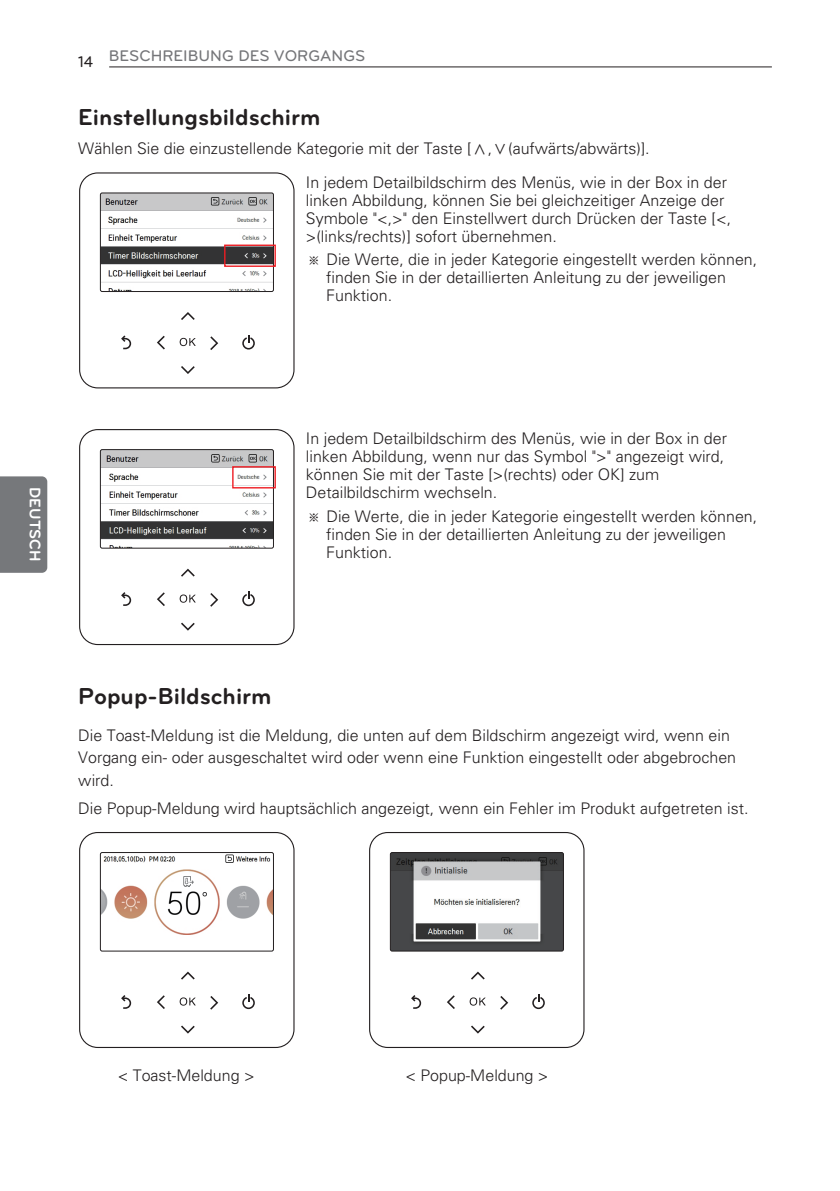
<style>
.page{position:relative;width:840px;height:1191px;background:#fff}
.page>*{position:absolute;margin:0;border:0;box-sizing:border-box;transform-origin:0 0}
.t1{font:700 24px "Bryant LG";color:#231f20}
.t2{font:300 16px/18px "Univers";color:#231f20}
.t3{font:500 16px "Bryant LG";color:#757679}
.t4{font:700 16px "Bryant LG";color:#fff}
.s1{color:#231f20}
.s2{font-family:"Hangang";font-weight:400}
</style>
<div class="page">
<hr style="left:109px;top:67px;width:662px;height:1px;background:#231f20">
<div style="left:0;top:476px;width:47px;height:97px;background:#76787b"></div>
<img style="left:100px;top:193px;width:173px;height:98px;border-radius:2px">
<div style="left:100px;top:193px;width:174px;height:99px;border:1px solid #231f20;border-radius:2px"></div>
<div style="left:79px;top:172px;width:215px;height:216px;border:1px solid #231f20;border-radius:18px"></div>
<svg style="left:179px;top:338px;width:17px;height:8px"></svg>
<svg style="left:121px;top:335px;width:10px;height:14px"></svg>
<svg style="left:157px;top:336px;width:8px;height:13px"></svg>
<svg style="left:181px;top:312px;width:14px;height:8px"></svg>
<svg style="left:181px;top:366px;width:14px;height:8px"></svg>
<svg style="left:210px;top:336px;width:8px;height:14px"></svg>
<svg style="left:242px;top:335px;width:13px;height:14px"></svg>
<div style="left:224px;top:244px;width:52px;height:23px;border:1px solid #ee1d23"></div>
<img style="left:101px;top:450px;width:172px;height:98px;border-radius:2px">
<div style="left:100px;top:449px;width:174px;height:99px;border:1px solid #231f20;border-radius:2px"></div>
<div style="left:79px;top:429px;width:215px;height:216px;border:1px solid #231f20;border-radius:18px"></div>
<svg style="left:179px;top:594px;width:17px;height:9px"></svg>
<svg style="left:121px;top:592px;width:10px;height:14px"></svg>
<svg style="left:157px;top:592px;width:8px;height:14px"></svg>
<svg style="left:181px;top:568px;width:14px;height:9px"></svg>
<svg style="left:181px;top:622px;width:14px;height:8px"></svg>
<svg style="left:210px;top:593px;width:8px;height:14px"></svg>
<svg style="left:242px;top:591px;width:13px;height:15px"></svg>
<div style="left:232px;top:466px;width:44px;height:22px;border:1px solid #ee1d23"></div>
<img style="left:100px;top:852px;width:173px;height:98px;border-radius:2px">
<div style="left:100px;top:852px;width:174px;height:99px;border:1px solid #231f20;border-radius:2px"></div>
<div style="left:79px;top:832px;width:215px;height:216px;border:1px solid #231f20;border-radius:18px"></div>
<svg style="left:179px;top:997px;width:17px;height:8px"></svg>
<svg style="left:121px;top:995px;width:10px;height:13px"></svg>
<svg style="left:157px;top:995px;width:8px;height:14px"></svg>
<svg style="left:181px;top:971px;width:14px;height:8px"></svg>
<svg style="left:181px;top:1025px;width:14px;height:8px"></svg>
<svg style="left:210px;top:996px;width:8px;height:13px"></svg>
<svg style="left:242px;top:994px;width:13px;height:15px"></svg>
<img style="left:390px;top:852px;width:173px;height:98px;border-radius:2px">
<div style="left:390px;top:852px;width:173px;height:99px;border:1px solid #231f20;border-radius:2px"></div>
<div style="left:369px;top:832px;width:215px;height:216px;border:1px solid #231f20;border-radius:18px"></div>
<svg style="left:469px;top:997px;width:16px;height:8px"></svg>
<svg style="left:411px;top:995px;width:10px;height:13px"></svg>
<svg style="left:447px;top:995px;width:7px;height:14px"></svg>
<svg style="left:471px;top:971px;width:13px;height:8px"></svg>
<svg style="left:471px;top:1025px;width:13px;height:8px"></svg>
<svg style="left:500px;top:996px;width:8px;height:13px"></svg>
<svg style="left:532px;top:994px;width:12px;height:15px"></svg>
<p class="t3" style="left:78px;top:47px;width:288px"><span class="s1">14</span> BESCHREIBUNG DES VORGANGS</p>
<h1 class="t1" style="left:78px;top:108px;width:243px">Einstellungsbildschirm</h1>
<p class="t2" style="left:78px;top:141px;width:572px">Wählen Sie die einzustellende Kategorie mit der Taste [<span class="s2">∧</span>,<span class="s2">∨</span>(aufwärts/abwärts)].</p>
<p class="t2" style="left:306px;top:174px;width:426px">In jedem Detailbildschirm des Menüs, wie in der Box in der linken Abbildung, können Sie bei gleichzeitiger Anzeige der Symbole "&lt;,&gt;" den Einstellwert durch Drücken der Taste [&lt;, &gt;(links/rechts)] sofort übernehmen.</p>
<p class="t2" style="left:326px;top:252px;width:432px;text-indent:-20px"><span class="s2">※</span> Die Werte, die in jeder Kategorie eingestellt werden können, finden Sie in der detaillierten Anleitung zu der jeweiligen<br>Funktion.</p>
<p class="t4" style="left:41px;top:487px;width:76px;rotate:90deg">DEUTSCH</p>
<p class="t2" style="left:306px;top:431px;width:422px">In jedem Detailbildschirm des Menüs, wie in der Box in der linken Abbildung, wenn nur das Symbol "&gt;" angezeigt wird, können Sie mit der Taste [&gt;(rechts) oder OK] zum Detailbildschirm wechseln.</p>
<p class="t2" style="left:326px;top:509px;width:432px;text-indent:-20px"><span class="s2">※</span> Die Werte, die in jeder Kategorie eingestellt werden können, finden Sie in der detaillierten Anleitung zu der jeweiligen<br>Funktion.</p>
<h1 class="t1" style="left:78px;top:687px;width:195px">Popup-Bildschirm</h1>
<p class="t2" style="left:78px;top:726px;width:659px;line-height:22.2px">Die Toast-Meldung ist die Meldung, die unten auf dem Bildschirm angezeigt wird, wenn ein<br>Vorgang ein- oder ausgeschaltet wird oder wenn eine Funktion eingestellt oder abgebrochen wird.</p>
<p class="t2" style="left:78px;top:800px;width:671px">Die Popup-Meldung wird hauptsächlich angezeigt, wenn ein Fehler im Produkt aufgetreten ist.</p>
<p class="t2" style="left:118px;top:1067px;width:138px">&lt; Toast-Meldung &gt;</p>
<p class="t2" style="left:405px;top:1067px;width:144px">&lt; Popup-Meldung &gt;</p>
</div>
